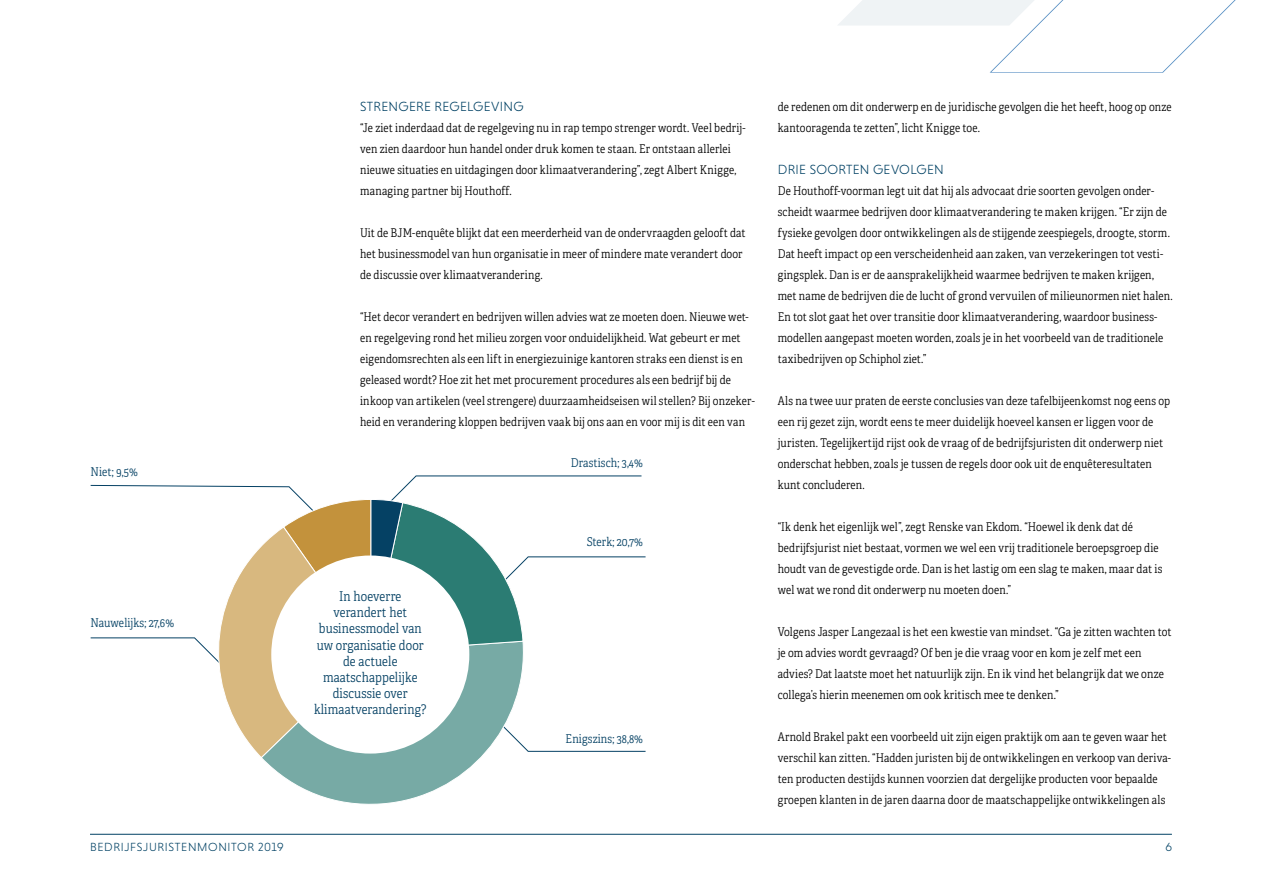
<style>
.page{position:relative;width:1263px;height:893px;background:#fff}
.page>*{position:absolute;margin:0;border:0;box-sizing:border-box;transform-origin:0 0}
.t1{font:13.5px/16.2px "Adelle Condensed Lt";letter-spacing:.01em;color:#054164;text-align:center}
.t2{font:300 13.5px "Niveau Grotesk";letter-spacing:.02em;color:#004164}
.t3{font:12.15px "Adelle Condensed Lt";letter-spacing:.01em;color:#054164}
.Body{font:12px/21px "Adelle Condensed Lt";letter-spacing:.01em;color:#000}
.t4{font:300 12px "Niveau Grotesk";letter-spacing:.055em;color:#004164}
</style>
<div class="page">
<hr style="left:90px;top:834px;width:1082px;height:1px;background:#004164">
<svg style="left:90px;top:475px;width:556px;height:329px"></svg>
<div style="left:271px;top:555px;width:198px;height:199px;background:#fff;border-radius:50%"></div>
<svg style="left:838px;top:0;width:398px;height:73px"></svg>
<p class="t3" style="left:91px;top:463px;width:49px">Niet; 9,5%</p>
<p class="t3" style="left:91px;top:614px;width:85px">Nauwelijks; 27,6%</p>
<h3 class="t2" style="left:360px;top:99px;width:165px">STRENGERE REGELGEVING</h3>
<p class="Body" style="left:360px;top:117px;width:387px">“Je ziet inderdaad dat de regelgeving nu in rap tempo strenger wordt. Veel bedrij&shy;ven zien daardoor hun handel onder druk komen te staan. Er ontstaan allerlei nieuwe situaties en uitdagingen door klimaatverandering”, zegt Albert Knigge, managing partner bij Houthoff.</p>
<p class="Body" style="left:360px;top:222px;width:387px">Uit de BJM-enquête blijkt dat een meerderheid van de ondervraagden gelooft dat het businessmodel van hun organisatie in meer of mindere mate verandert door de discussie over klimaatverandering.</p>
<p class="Body" style="left:360px;top:306px;width:396px">“Het decor verandert en bedrijven willen advies wat ze moeten doen. Nieuwe wet&shy;en regelgeving rond het milieu zorgen voor onduidelijkheid. Wat gebeurt er met eigendomsrechten als een lift in energiezuinige kantoren straks een dienst is en geleased wordt? Hoe zit het met procurement procedures als een bedrijf bij de inkoop van artikelen (veel strengere) duurzaamheidseisen wil stellen? Bij onzeker&shy;heid en verandering kloppen bedrijven vaak bij ons aan en voor mij is dit een van</p>
<p class="t3" style="left:571px;top:454px;width:74px">Drastisch; 3,4%</p>
<p class="t1" style="left:314px;top:588px;width:114px">In hoeverre verandert het businessmodel van uw organisatie door de actuele maatschappelijke discussie over klimaatverandering?</p>
<p class="t3" style="left:587px;top:533px;width:58px">Sterk; 20,7%</p>
<p class="t3" style="left:566px;top:730px;width:79px">Enigszins; 38,8%</p>
<p class="Body" style="left:778px;top:96px;width:395px">de redenen om dit onderwerp en de juridische gevolgen die het heeft, hoog op onze kantooragenda te zetten”, licht Knigge toe.</p>
<h3 class="t2" style="left:778px;top:162px;width:167px">DRIE SOORTEN GEVOLGEN</h3>
<p class="Body" style="left:778px;top:180px;width:396px">De Houthoff-voorman legt uit dat hij als advocaat drie soorten gevolgen onder&shy;scheidt waarmee bedrijven door klimaatverandering te maken krijgen. “Er zijn de fysieke gevolgen door ontwikkelingen als de stijgende zeespiegels, droogte, storm.<br>Dat heeft impact op een verscheidenheid aan zaken, van verzekeringen tot vesti&shy;gingsplek. Dan is er de aansprakelijkheid waarmee bedrijven te maken krijgen, met name de bedrijven die de lucht of grond vervuilen of milieunormen niet halen.<br>En tot slot gaat het over transitie door klimaatverandering, waardoor business&shy;modellen aangepast moeten worden, zoals je in het voorbeeld van de traditionele taxibedrijven op Schiphol ziet.”</p>
<p class="Body" style="left:778px;top:390px;width:394px">Als na twee uur praten de eerste conclusies van deze tafelbijeenkomst nog eens op een rij gezet zijn, wordt eens te meer duidelijk hoeveel kansen er liggen voor de juristen. Tegelijkertijd rijst ook de vraag of de bedrijfsjuristen dit onderwerp niet onderschat hebben, zoals je tussen de regels door ook uit de enquêteresultaten kunt concluderen.</p>
<p class="Body" style="left:778px;top:516px;width:386px">“Ik denk het eigenlijk wel”, zegt Renske van Ekdom. “Hoewel ik denk dat dé bedrijfsjurist niet bestaat, vormen we wel een vrij traditionele beroepsgroep die houdt van de gevestigde orde. Dan is het lastig om een slag te maken, maar dat is wel wat we rond dit onderwerp nu moeten doen.”</p>
<p class="Body" style="left:778px;top:621px;width:395px">Volgens Jasper Langezaal is het een kwestie van mindset. “Ga je zitten wachten tot je om advies wordt gevraagd? Of ben je die vraag voor en kom je zelf met een advies? Dat laatste moet het natuurlijk zijn. En ik vind het belangrijk dat we onze collega’s hierin meenemen om ook kritisch mee te denken.”</p>
<p class="Body" style="left:778px;top:726px;width:395px">Arnold Brakel pakt een voorbeeld uit zijn eigen praktijk om aan te geven waar het verschil kan zitten. “Hadden juristen bij de ontwikkelingen en verkoop van deriva&shy;ten producten destijds kunnen voorzien dat dergelijke producten voor bepaalde groepen klanten in de jaren daarna door de maatschappelijke ontwikkelingen als</p>
<p class="t4" style="left:90px;top:840px;width:195px">BEDRIJFSJURISTENMONITOR 2019</p>
<p class="t4" style="left:1165px;top:840px;width:8px">6</p>
</div>
